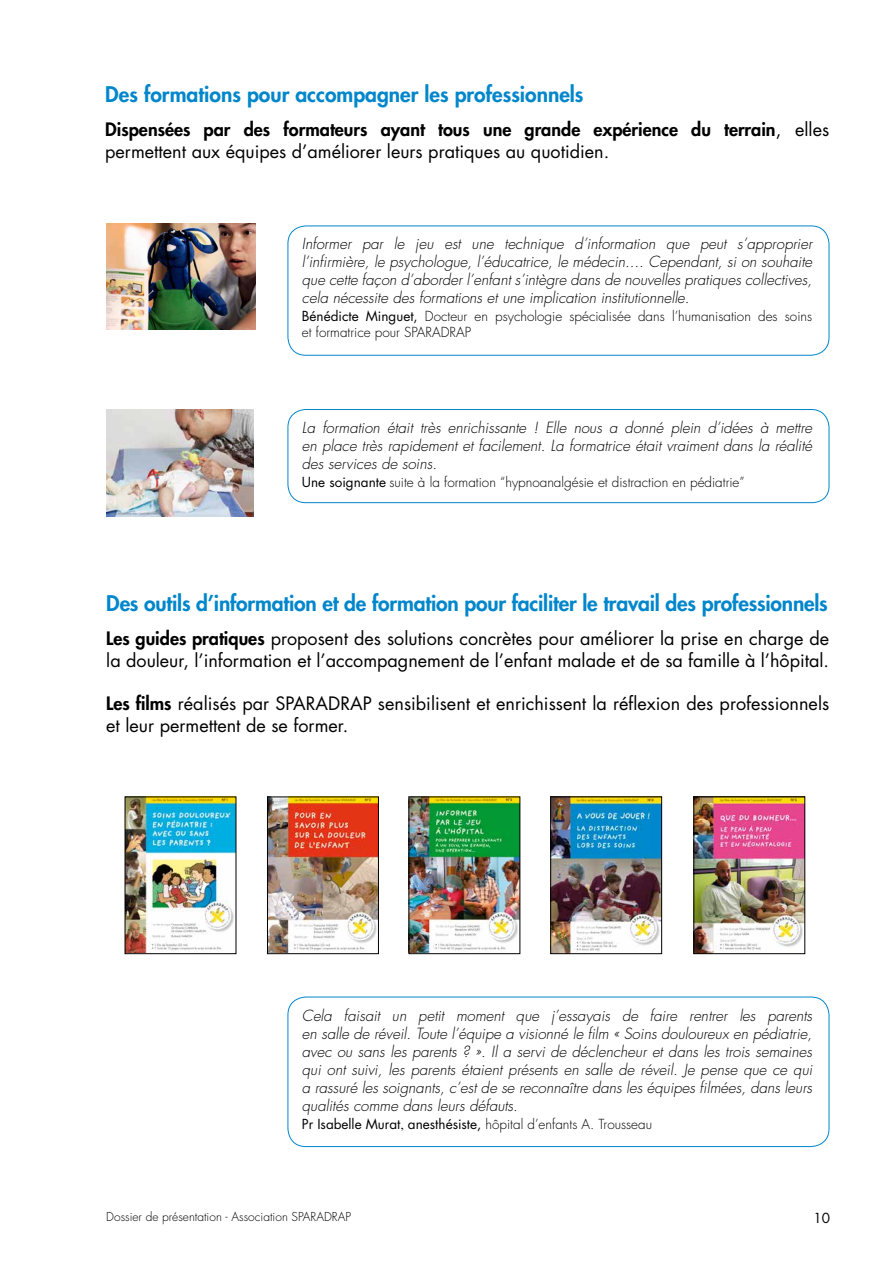
<style>
.page{position:relative;width:893px;height:1263px;background:#fff}
.page>*{position:absolute;margin:0;border:0;box-sizing:border-box;transform-origin:0 0}
.t1{font:800 21px "Futura";letter-spacing:-.01em;color:#0086cb}
.t2{font:18px/21.6px "Futura";color:#000}
.t3{font:800 18px/21.6px "Futura";color:#000}
.t4{font:italic 300 15px/18px "Futura";color:#000;text-align:justify}
.t5{font:300 13.5px/16.2px "Futura";color:#000}
.t6{font:13.5px "Futura";color:#000}
.t7{font:300 12px "Futura";color:#000}
.s1{font-weight:400}
.s2{font-weight:800}
.s3{font-family:"Times"}
.s4{font-weight:300}
</style>
<div class="page">
<div style="left:288px;top:226px;width:541px;height:129px;border:1px solid #0086cb;border-radius:18px"></div>
<div style="left:288px;top:409px;width:541px;height:94px;border:1px solid #0086cb;border-radius:18px"></div>
<div style="left:288px;top:997px;width:541px;height:150px;border:1px solid #0086cb;border-radius:18px"></div>
<img style="left:106px;top:224px;width:149px;height:106px">
<img style="left:552px;top:799px;width:108px;height:153px">
<div style="left:550px;top:797px;width:112px;height:157px;border:1px solid #000"></div>
<img style="left:411px;top:799px;width:107px;height:153px">
<div style="left:409px;top:797px;width:111px;height:157px;border:1px solid #000"></div>
<img style="left:269px;top:799px;width:108px;height:153px">
<div style="left:267px;top:797px;width:112px;height:157px;border:1px solid #000"></div>
<img style="left:127px;top:799px;width:107px;height:153px">
<div style="left:125px;top:797px;width:111px;height:157px;border:1px solid #000"></div>
<img style="left:106px;top:409px;width:148px;height:108px">
<img style="left:695px;top:799px;width:108px;height:153px">
<div style="left:693px;top:797px;width:112px;height:157px;border:1px solid #000"></div>
<h1 class="t1" style="left:105px;top:81px;width:480px">Des formations pour accompagner les professionnels</h1>
<p class="t3" style="left:105px;top:119px;width:725px">Dispensées par des formateurs ayant tous une grande expérience du terrain<span class="s1">, elles permettent aux équipes d’améliorer leurs pratiques au quotidien.</span></p>
<p class="t4" style="left:302px;top:235px;width:512px">Informer par le jeu est une technique d’information que peut s’approprier l’infirmière, le psychologue, l’éducatrice, le médecin.... Cependant, si on souhaite que cette façon d’aborder l’enfant s’intègre dans de nouvelles pratiques collectives, cela nécessite des formations et une implication institutionnelle.</p>
<p class="t5" style="left:302px;top:309px;width:512px"><span class="s1">Bénédicte Minguet,</span> Docteur en psychologie spécialisée dans l’humanisation des soins et formatrice pour SPARADRAP</p>
<p class="t4" style="left:302px;top:419px;width:512px">La formation était très enrichissante ! Elle nous a donné plein d’idées à mettre en place très rapidement et facilement. La formatrice était vraiment dans la réalité des services de soins.</p>
<p class="t5" style="left:302px;top:475px;width:444px"><span class="s1">Une soignante</span> suite à la formation “hypnoanalgésie et distraction en pédiatrie”</p>
<h1 class="t1" style="left:106px;top:590px;width:723px">Des outils d’information et de formation pour faciliter le travail des professionnels</h1>
<p class="t2" style="left:106px;top:628px;width:724px"><span class="s2">Les guides pratiques</span> proposent des solutions concrètes pour améliorer la prise en charge de la douleur, l’information et l’accompagnement de l’enfant malade et de sa famille à l’hôpital.</p>
<p class="t2" style="left:106px;top:693px;width:724px"><span class="s2">Les films</span> réalisés par SPARADRAP sensibilisent et enrichissent la réflexion des professionnels et leur permettent de se former.</p>
<p class="t4" style="left:302px;top:1007px;width:512px">Cela faisait un petit moment que j’essayais de faire rentrer les parents en salle de réveil. Toute l’équipe a visionné le film « Soins douloureux en pédiatrie, avec ou sans les parents ? ». Il a servi de déclencheur et dans les trois semaines qui ont suivi, les parents étaient présents en salle de réveil. Je pense que ce qui a rassuré les soignants, c’est de se reconnaître dans les équipes filmées, dans leurs qualités comme dans leurs défauts.</p>
<p class="t6" style="left:302px;top:1115px;width:352px">Pr Isabelle Murat<span class="s3">,</span> anesthésiste, <span class="s4">hôpital d’enfants A. Trousseau</span></p>
<p class="t7" style="left:106px;top:1209px;width:246px">Dossier de présentation - Association SPARADRAP</p>
<p class="t6" style="left:814px;top:1209px;width:18px">10</p>
</div>
